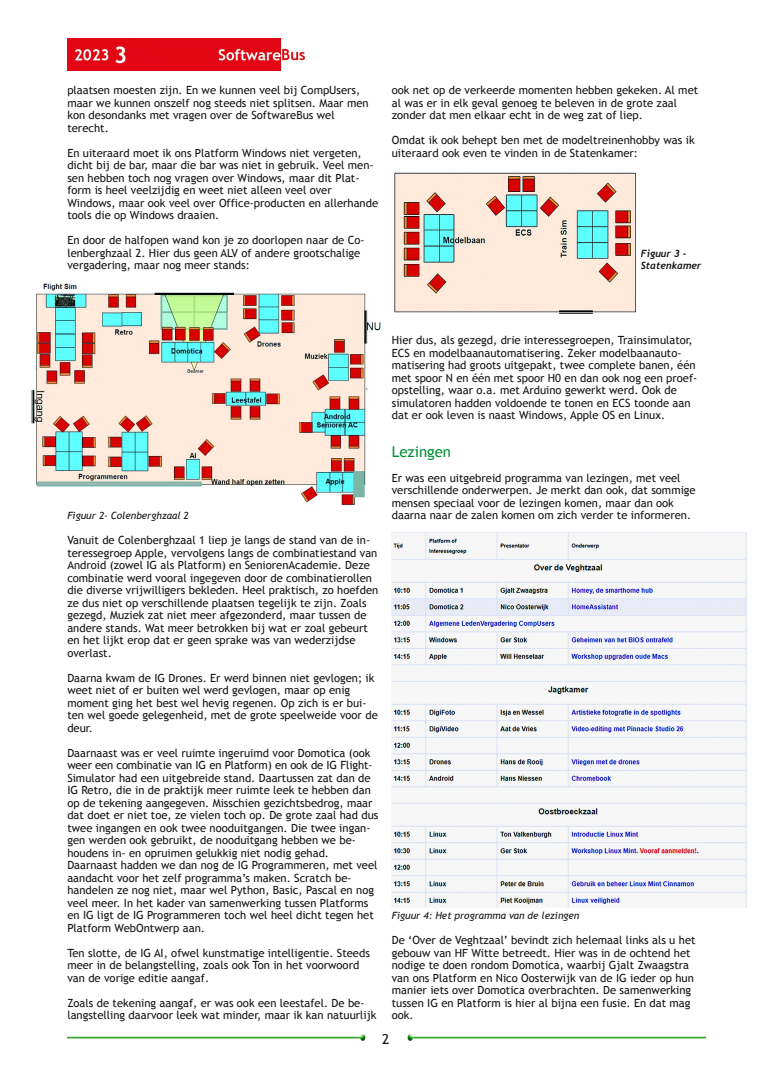
<style>
.page{position:relative;width:773px;height:1081px;background:#fff}
.page>*{position:absolute;margin:0;border:0;box-sizing:border-box;transform-origin:0 0}
.t1{font:15px "Trebuchet MS";color:#008f33}
.t2{font:13.75px "Trebuchet MS";color:#161413}
.t3{font:11.25px/12.5px "Trebuchet MS";color:#161413}
.t4{font:italic 10px "Trebuchet MS";color:#161413}
.t5{font:italic 700 10px/12.5px "Trebuchet";color:#161413}
</style>
<div class="page">
<img style="left:67px;top:39px;width:237px;height:32px">
<img style="left:67px;top:1035px;width:299px;height:5px">
<img style="left:407px;top:1035px;width:298px;height:5px">
<img style="left:31px;top:283px;width:350px;height:223px">
<img style="left:394px;top:172px;width:242px;height:142px">
<img style="left:392px;top:532px;width:354px;height:375px">
<p class="t3" style="left:67px;top:84px;width:303px">plaatsen moesten zijn. En we kunnen veel bij CompUsers, maar we kunnen onszelf nog steeds niet splitsen. Maar men kon desondanks met vragen over de SoftwareBus wel terecht.</p>
<p class="t3" style="left:67px;top:146px;width:312px">En uiteraard moet ik ons Platform Windows niet vergeten, dicht bij de bar, maar die bar was niet in gebruik. Veel men‐ sen hebben toch nog vragen over Windows, maar dit Plat‐ form is heel veelzijdig en weet niet alleen veel over Windows, maar ook veel over Office‐producten en allerhande tools die op Windows draaien.</p>
<p class="t3" style="left:67px;top:234px;width:299px">En door de halfopen wand kon je zo doorlopen naar de Co‐ lenberghzaal 2. Hier dus geen ALV of andere grootschalige vergadering, maar nog meer stands:</p>
<p class="t3" style="left:392px;top:84px;width:308px">ook net op de verkeerde momenten hebben gekeken. Al met al was er in elk geval genoeg te beleven in de grote zaal zonder dat men elkaar echt in de weg zat of liep.</p>
<p class="t3" style="left:392px;top:134px;width:304px">Omdat ik ook behept ben met de modeltreinenhobby was ik uiteraard ook even te vinden in de Statenkamer:</p>
<p class="t5" style="left:640px;top:247px;width:62px">Figuur 3 ‐<br>Statenkamer</p>
<p class="t4" style="left:67px;top:510px;width:123px">Figuur 2‐ Colenberghzaal 2</p>
<p class="t3" style="left:67px;top:534px;width:312px">Vanuit de Colenberghzaal 1 liep je langs de stand van de in‐ teressegroep Apple, vervolgens langs de combinatiestand van Android (zowel IG als Platform) en SeniorenAcademie. Deze combinatie werd vooral ingegeven door de combinatierollen die diverse vrijwilligers bekleden. Heel praktisch, zo hoefden ze dus niet op verschillende plaatsen tegelijk te zijn. Zoals gezegd, Muziek zat niet meer afgezonderd, maar tussen de andere stands. Wat meer betrokken bij wat er zoal gebeurt en het lijkt erop dat er geen sprake was van wederzijdse overlast.</p>
<p class="t3" style="left:67px;top:671px;width:312px">Daarna kwam de IG Drones. Er werd binnen niet gevlogen; ik weet niet of er buiten wel werd gevlogen, maar op enig moment ging het best wel hevig regenen. Op zich is er bui‐ ten wel goede gelegenheid, met de grote speelweide voor de deur.</p>
<p class="t3" style="left:67px;top:746px;width:312px">Daarnaast was er veel ruimte ingeruimd voor Domotica (ook weer een combinatie van IG en Platform) en ook de IG Flight‐ Simulator had een uitgebreide stand. Daartussen zat dan de IG Retro, die in de praktijk meer ruimte leek te hebben dan op de tekening aangegeven. Misschien gezichtsbedrog, maar dat doet er niet toe, ze vielen toch op. De grote zaal had dus twee ingangen en ook twee nooduitgangen. Die twee ingan‐ gen werden ook gebruikt, de nooduitgang hebben we be‐ houdens in‐ en opruimen gelukkig niet nodig gehad.<br>Daarnaast hadden we dan nog de IG Programmeren, met veel aandacht voor het zelf programma’s maken. Scratch be‐ handelen ze nog niet, maar wel Python, Basic, Pascal en nog veel meer. In het kader van samenwerking tussen Platforms en IG ligt de IG Programmeren toch wel heel dicht tegen het Platform WebOntwerp aan.</p>
<p class="t3" style="left:67px;top:946px;width:304px">Ten slotte, de IG AI, ofwel kunstmatige intelligentie. Steeds meer in de belangstelling, zoals ook Ton in het voorwoord van de vorige editie aangaf.</p>
<p class="t3" style="left:67px;top:996px;width:310px">Zoals de tekening aangaf, er was ook een leestafel. De be‐ langstelling daarvoor leek wat minder, maar ik kan natuurlijk</p>
<p class="t3" style="left:392px;top:334px;width:307px">Hier dus, als gezegd, drie interessegroepen, Trainsimulator, ECS en modelbaanautomatisering. Zeker modelbaanauto‐ matisering had groots uitgepakt, twee complete banen, één met spoor N en één met spoor H0 en dan ook nog een proef‐ opstelling, waar o.a. met Arduino gewerkt werd. Ook de simulatoren hadden voldoende te tonen en ECS toonde aan dat er ook leven is naast Windows, Apple OS en Linux.</p>
<h1 class="t1" style="left:392px;top:443px;width:61px">Lezingen</h1>
<p class="t3" style="left:392px;top:471px;width:305px">Er was een uitgebreid programma van lezingen, met veel verschillende onderwerpen. Je merkt dan ook, dat sommige mensen speciaal voor de lezingen komen, maar dan ook daarna naar de zalen komen om zich verder te informeren.</p>
<p class="t4" style="left:392px;top:910px;width:189px">Figuur 4: Het programma van de lezingen</p>
<p class="t3" style="left:392px;top:934px;width:305px">De ‘Over de Veghtzaal’ bevindt zich helemaal links als u het gebouw van HF Witte betreedt. Hier was in de ochtend het nodige te doen rondom Domotica, waarbij Gjalt Zwaagstra van ons Platform en Nico Oosterwijk van de IG ieder op hun manier iets over Domotica overbrachten. De samenwerking tussen IG en Platform is hier al bijna een fusie. En dat mag ook.</p>
<p class="t2" style="left:382px;top:1031px;width:9px">2</p>
</div>
